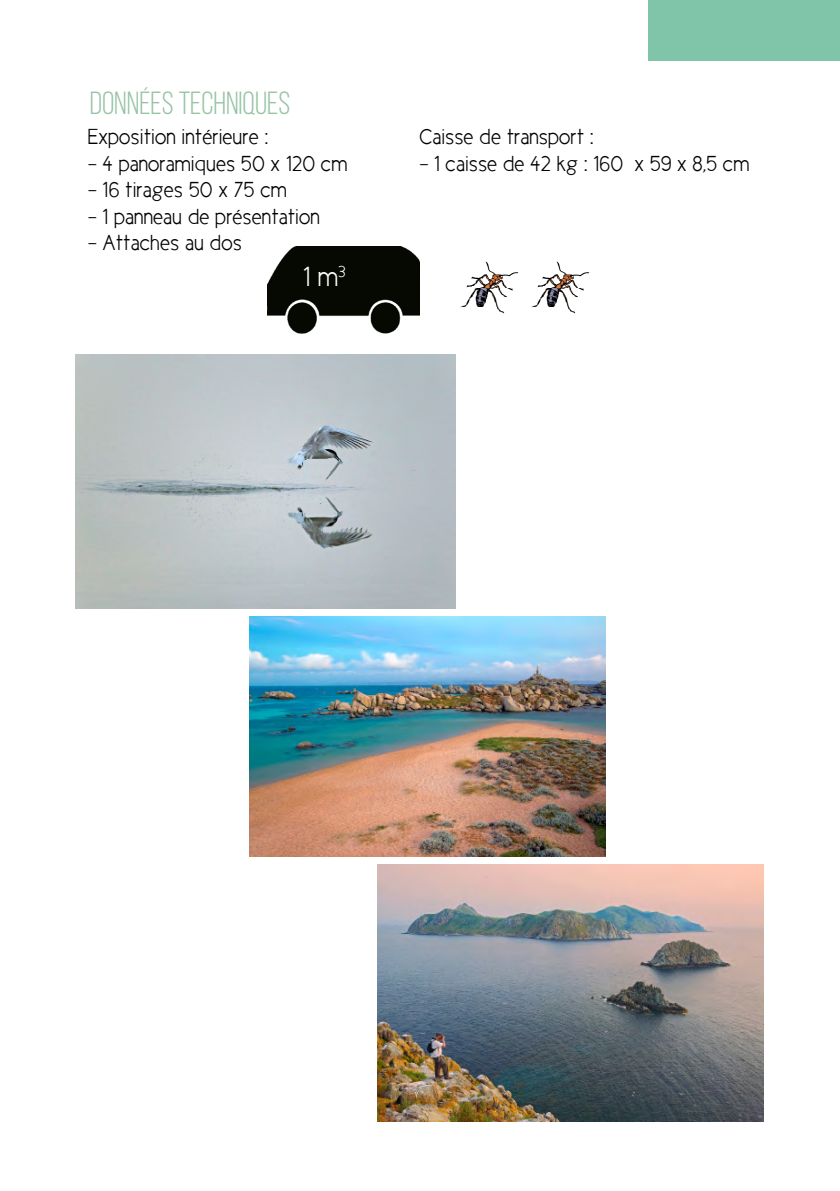
<style>
.page{position:relative;width:840px;height:1191px;background:#fff}
.page>*{position:absolute;margin:0;border:0;box-sizing:border-box;transform-origin:0 0}
.t1{font:32px "Bebas Neue";color:#96c3a5}
.t2{font:28px "Cicle Semi";color:#fff}
.t3{font:22px "Cicle Semi";color:#000}
</style>
<div class="page">
<img style="left:460px;top:261px;width:58px;height:53px">
<img style="left:267px;top:247px;width:152px;height:87px">
<div style="left:648px;top:0;width:191px;height:61px;background:#80c5a9"></div>
<img style="left:531px;top:261px;width:59px;height:53px">
<img style="left:249px;top:616px;width:356px;height:240px">
<img style="left:75px;top:355px;width:380px;height:253px">
<img style="left:377px;top:864px;width:386px;height:257px">
<h1 class="t1" style="left:90px;top:86px;width:202px">DONNÉES TECHNIQUES</h1>
<p class="t3" style="left:88px;top:125px;width:182px">Exposition intérieure :</p>
<p class="t3" style="left:88px;top:152px;width:261px">- 4 panoramiques 50 x 120 cm</p>
<p class="t3" style="left:88px;top:178px;width:201px">- 16 tirages 50 x 75 cm</p>
<p class="t3" style="left:88px;top:205px;width:234px">- 1 panneau de présentation</p>
<p class="t3" style="left:88px;top:231px;width:156px">- Attaches au dos</p>
<p class="t2" style="left:303px;top:262px;width:44px">1 m<sup>3</sup></p>
<p class="t3" style="left:419px;top:125px;width:176px">Caisse de transport :</p>
<p class="t3" style="left:419px;top:152px;width:331px">- 1 caisse de 42 kg : 160 x 59 x 8,5 cm</p>
</div>
